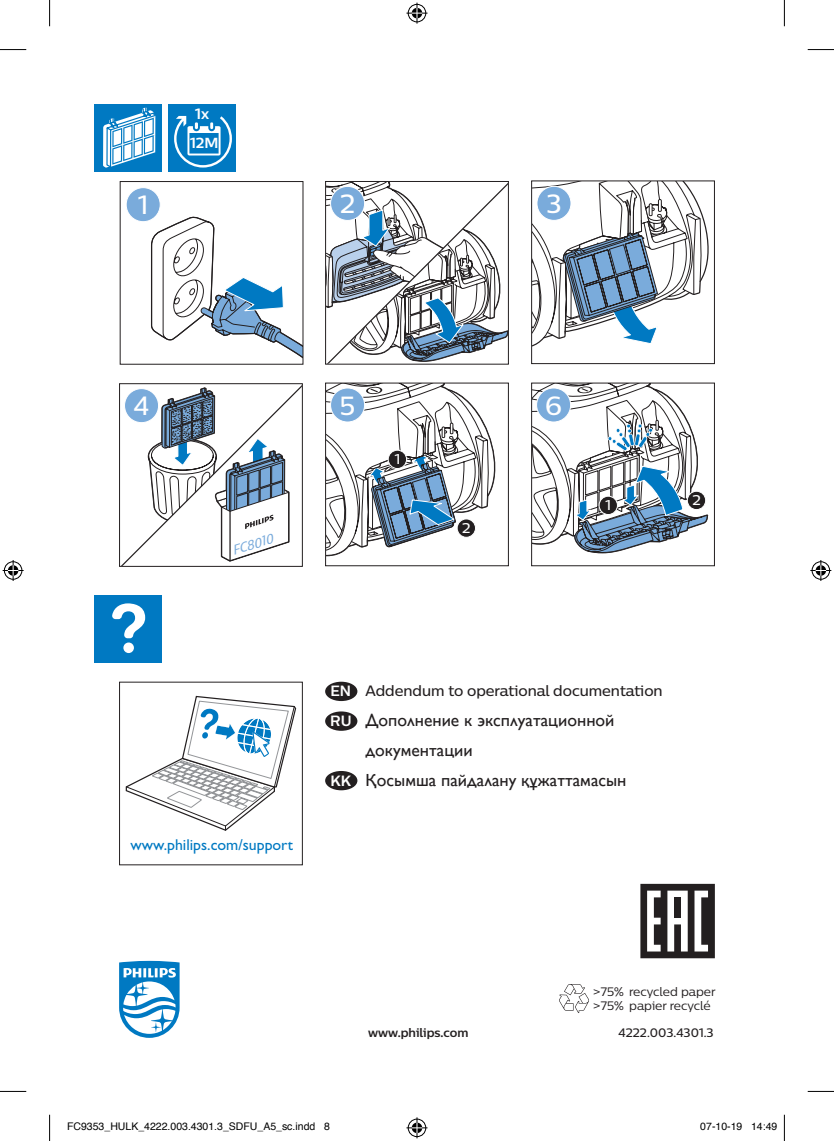
<style>
.page{position:relative;width:834px;height:1141px;background:#fff}
.page>*{position:absolute;margin:0;border:0;box-sizing:border-box;transform-origin:0 0}
.t1{font:500 26.25px "Centrale Sans";color:#fff}
.t2{font:17.5px "Gill Sans Alt One WGL";color:#231f20}
.t3{font:15.75px "Gill Sans Alt One WGL";color:#0079c2}
.t4{font:500 14.88px "Centrale Sans";color:#231f20}
.t5{font:700 14.88px "Centrale Sans";color:#fff}
.t6{font:700 14.53px "Centrale Sans";color:#fff}
.t7{font:500 14.17px "Centrale Sans";color:#fff;scale:1.04 1}
.t8{font:italic 13.3px "Centrale Sans Cnd";color:#7aabdb;scale:1.05 1}
.t9{font:12.25px/13.1px "Centrale Sans";color:#231f20}
.t10{font:700 12.25px "Centrale Sans";color:#231f20}
.t11{font:500 12.25px "Centrale Sans";color:#231f20}
.t12{font:10.5px "Helvetica";color:#000}
.s1{font-weight:700;color:#fff}
.s2{font-family:"Centrale Sans";font-weight:700;font-size:14.88px;color:#fff}
</style>
<div class="page">
<svg style="left:119px;top:961px;width:60px;height:77px"></svg>
<svg style="left:559px;top:984px;width:30px;height:29px"></svg>
<div style="left:94px;top:595px;width:68px;height:67px;background:#0079c2"></div>
<svg style="left:112px;top:603px;width:33px;height:35px"></svg>
<div style="left:123px;top:642px;width:11px;height:11px;background:#fff;border-radius:50%"></div>
<div style="left:94px;top:104px;width:68px;height:68px;background:#0079c2"></div>
<svg style="left:103px;top:107px;width:53px;height:61px"></svg>
<div style="left:168px;top:104px;width:68px;height:68px;background:#0079c2"></div>
<svg style="left:174px;top:116px;width:58px;height:52px"></svg>
<svg style="left:125px;top:695px;width:172px;height:136px"></svg>
<div style="left:202px;top:732px;width:6px;height:7px;background:#0079c2;border-radius:3px"></div>
<div style="left:119px;top:682px;width:184px;height:183px;border:1px solid #231f20"></div>
<svg style="left:531px;top:180px;width:184px;height:184px"></svg>
<svg style="left:531px;top:382px;width:184px;height:185px"></svg>
<svg style="left:325px;top:382px;width:184px;height:185px"></svg>
<svg style="left:119px;top:383px;width:184px;height:184px"></svg>
<svg style="left:119px;top:181px;width:185px;height:184px"></svg>
<svg style="left:325px;top:181px;width:184px;height:184px"></svg>
<div style="left:325px;top:682px;width:32px;height:19px;background:#231f20;border-radius:50%"></div>
<div style="left:325px;top:711px;width:32px;height:20px;background:#231f20;border-radius:50%"></div>
<div style="left:325px;top:771px;width:32px;height:19px;background:#231f20;border-radius:50%"></div>
<svg style="left:640px;top:884px;width:74px;height:74px"></svg>
<div style="left:124px;top:389px;width:34px;height:34px;background:#7aabdb;border-radius:50%"></div>
<div style="left:124px;top:388px;width:35px;height:35px;border:1px solid #fff;border-radius:50%"></div>
<div style="left:536px;top:388px;width:34px;height:34px;background:#7aabdb;border-radius:50%"></div>
<div style="left:536px;top:388px;width:35px;height:34px;border:1px solid #fff;border-radius:50%"></div>
<div style="left:330px;top:388px;width:34px;height:34px;background:#7aabdb;border-radius:50%"></div>
<div style="left:330px;top:388px;width:35px;height:34px;border:1px solid #fff;border-radius:50%"></div>
<div style="left:126px;top:188px;width:34px;height:34px;background:#7aabdb;border-radius:50%"></div>
<div style="left:126px;top:187px;width:34px;height:35px;border:1px solid #fff;border-radius:50%"></div>
<div style="left:330px;top:186px;width:34px;height:34px;background:#7aabdb;border-radius:50%"></div>
<div style="left:330px;top:186px;width:35px;height:35px;border:1px solid #fff;border-radius:50%"></div>
<div style="left:537px;top:186px;width:34px;height:34px;background:#7aabdb;border-radius:50%"></div>
<div style="left:536px;top:186px;width:35px;height:35px;border:1px solid #fff;border-radius:50%"></div>
<svg style="left:0;top:49px;width:26px;height:1px"></svg>
<svg style="left:807px;top:49px;width:26px;height:1px"></svg>
<svg style="left:0;top:1091px;width:26px;height:1px"></svg>
<svg style="left:807px;top:1091px;width:26px;height:1px"></svg>
<svg style="left:49px;top:0;width:1px;height:26px"></svg>
<svg style="left:49px;top:1115px;width:1px;height:26px"></svg>
<svg style="left:783px;top:0;width:1px;height:26px"></svg>
<svg style="left:783px;top:1115px;width:1px;height:26px"></svg>
<svg style="left:406px;top:3px;width:21px;height:21px"></svg>
<svg style="left:406px;top:1117px;width:21px;height:21px"></svg>
<svg style="left:3px;top:560px;width:21px;height:21px"></svg>
<svg style="left:810px;top:560px;width:21px;height:21px"></svg>
<p class="t5" style="left:195px;top:104px;width:15px">1x</p>
<p class="t6" style="left:190px;top:134px;width:30px">12M</p>
<h1 class="t1" style="left:138px;top:189px;width:12px">1</h1>
<h1 class="t1" style="left:340px;top:187px;width:17px">2</h1>
<h1 class="t1" style="left:546px;top:187px;width:17px">3</h1>
<h1 class="t1" style="left:134px;top:389px;width:17px">4</h1>
<h1 class="t1" style="left:340px;top:389px;width:17px">5</h1>
<h1 class="t1" style="left:545px;top:389px;width:18px">6</h1>
<p class="t8" style="left:230px;top:543px;width:42px;rotate:-18deg">FC8010</p>
<p class="t7" style="left:394px;top:450px;width:7px">1</p>
<p class="t7" style="left:462px;top:519px;width:10px">2</p>
<p class="t7" style="left:605px;top:496px;width:7px">1</p>
<p class="t7" style="left:692px;top:491px;width:10px">2</p>
<p class="t3" style="left:131px;top:834px;width:164px">www.philips.com/support</p>
<p class="t4" style="left:330px;top:682px;width:333px"><span class="s1">EN</span> Addendum to operational documentation</p>
<p class="t2" style="left:330px;top:708px;width:286px"><span class="s2">RU</span> Дополнение к эксплуатационной</p>
<p class="t2" style="left:365px;top:738px;width:109px">документации</p>
<p class="t2" style="left:330px;top:768px;width:297px"><span class="s2">KK</span> Қосымша пайдалану құжаттамасын</p>
<p class="t9" style="left:592px;top:985px;width:124px">&gt;75% recycled paper &gt;75% papier recyclé</p>
<p class="t10" style="left:368px;top:1025px;width:102px">www.philips.com</p>
<p class="t11" style="left:618px;top:1025px;width:97px">4222.003.4301.3</p>
<p class="t12" style="left:67px;top:1119px;width:264px">FC9353_HULK_4222.003.4301.3_SDFU_A5_sc.indd 8</p>
<p class="t12" style="left:700px;top:1119px;width:79px">07-10-19 14:49</p>
</div>
